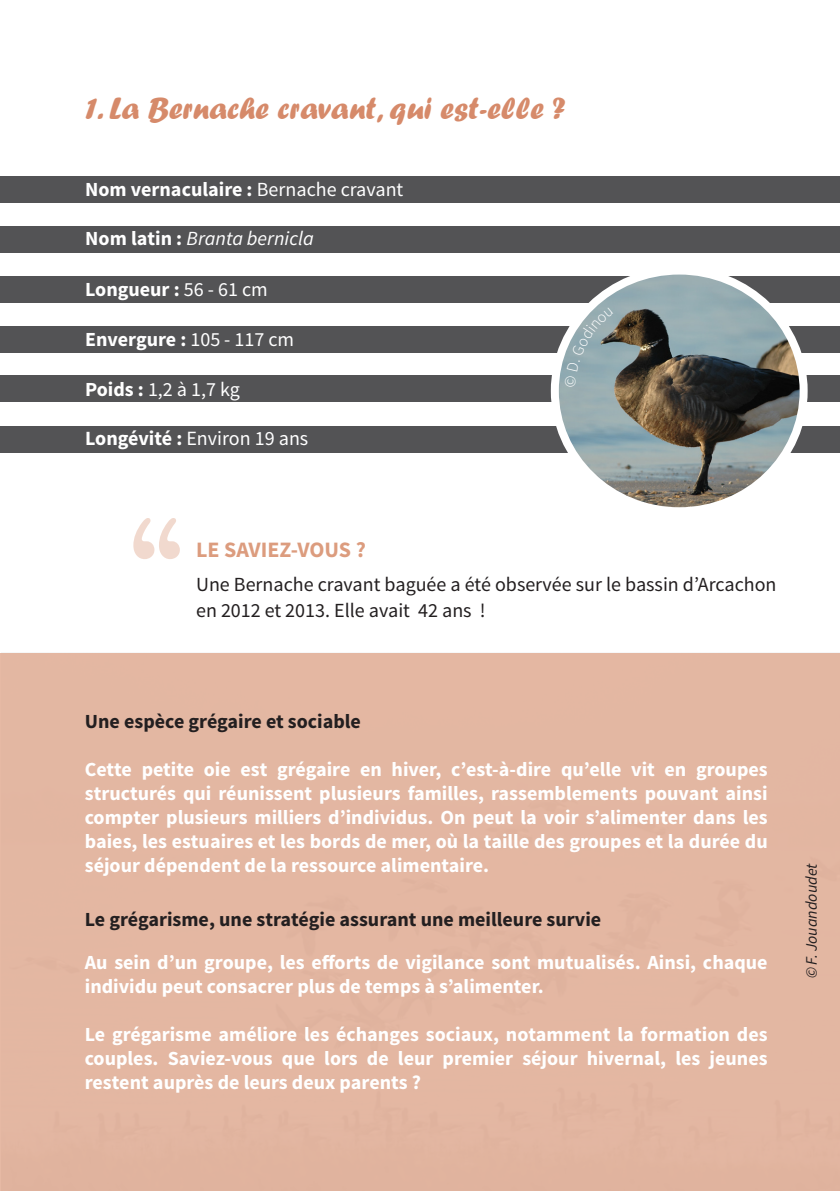
<style>
.page{position:relative;width:840px;height:1191px;background:#fff}
.page>*{position:absolute;margin:0;border:0;box-sizing:border-box;transform-origin:0 0}
.t1{font:32px "Forte";color:#d68a6a}
.t2{font:700 22px "Source Sans Pro";color:#dc9c7e}
.t3{font:20.2px "Source Sans Pro";color:#fff}
.t4{font:700 20px/24px "Source Sans Pro";color:#fff;text-align:justify}
.t5{font:20px "Source Sans Pro";color:#231f20}
.t6{font:700 20px "Source Sans Pro";color:#231f20}
.t7{font:italic 20px "Source Sans Pro";color:#fff}
.t8{font:20px "Source Sans Pro";color:#fff}
.Action_4_Texte{font:italic 16px "Source Sans Pro";color:#231f20}
.s1{font-weight:400}
.s2{font-weight:700;font-style:normal}
.s3{font-weight:700}
</style>
<div class="page">
<div style="left:0;top:176px;width:839px;height:27px;background:#535355"></div>
<div style="left:0;top:226px;width:839px;height:27px;background:#535355"></div>
<div style="left:0;top:653px;width:839px;height:538px;background:#e3b7a2"></div>
<svg style="left:133px;top:518px;width:47px;height:41px"></svg>
<div style="left:0;top:276px;width:839px;height:27px;background:#535355"></div>
<div style="left:0;top:326px;width:839px;height:27px;background:#535355"></div>
<div style="left:0;top:375px;width:839px;height:27px;background:#535355"></div>
<div style="left:0;top:426px;width:839px;height:27px;background:#535355"></div>
<img style="left:559px;top:275px;width:244px;height:231px">
<div style="left:550px;top:266px;width:257px;height:249px;border:8px solid #fff;border-radius:50%"></div>
<svg style="left:564px;top:307px;width:49px;height:80px"></svg>
<p class="t1" style="left:85px;top:90px;width:481px">1. La Bernache cravant, qui est-elle ?</p>
<p class="t4" style="left:85px;top:178px;width:319px">Nom vernaculaire : <span class="s1">Bernache cravant</span></p>
<p class="t7" style="left:85px;top:226px;width:230px"><span class="s2">Nom latin :</span> Branta bernicla</p>
<p class="t4" style="left:85px;top:278px;width:184px">Longueur : <span class="s1">56 - 61 cm</span></p>
<p class="t4" style="left:85px;top:328px;width:210px">Envergure : <span class="s1">105 - 117 cm</span></p>
<p class="t8" style="left:85px;top:376px;width:156px"><span class="s3">Poids :</span> 1,2 à 1,7 kg</p>
<p class="t3" style="left:85px;top:426px;width:224px"><span class="s3">Longévité :</span> Environ 19 ans</p>
<p class="t2" style="left:196px;top:536px;width:171px">LE SAVIEZ-VOUS ?</p>
<p class="t5" style="left:196px;top:572px;width:581px">Une Bernache cravant baguée a été observée sur le bassin d’Arcachon</p>
<p class="t5" style="left:196px;top:598px;width:291px">en 2012 et 2013. Elle avait 42 ans !</p>
<p class="t6" style="left:85px;top:708px;width:277px">Une espèce grégaire et sociable</p>
<p class="t4" style="left:85px;top:758px;width:684px">Cette petite oie est grégaire en hiver, c’est-à-dire qu’elle vit en groupes structurés qui réunissent plusieurs familles, rassemblements pouvant ainsi compter plusieurs milliers d’individus. On peut la voir s’alimenter dans les baies, les estuaires et les bords de mer, où la taille des groupes et la durée du séjour dépendent de la ressource alimentaire.</p>
<p class="t6" style="left:85px;top:906px;width:517px">Le grégarisme, une stratégie assurant une meilleure survie</p>
<p class="t4" style="left:85px;top:951px;width:684px">Au sein d’un groupe, les efforts de vigilance sont mutualisés. Ainsi, chaque individu peut consacrer plus de temps à s’alimenter.</p>
<p class="t4" style="left:85px;top:1023px;width:684px">Le grégarisme améliore les échanges sociaux, notamment la formation des couples. Saviez-vous que lors de leur premier séjour hivernal, les jeunes restent auprès de leurs deux parents ?</p>
<p class="Action_4_Texte" style="left:801px;top:978px;width:116px;rotate:-90deg">© F. Jouandoudet</p>
</div>
